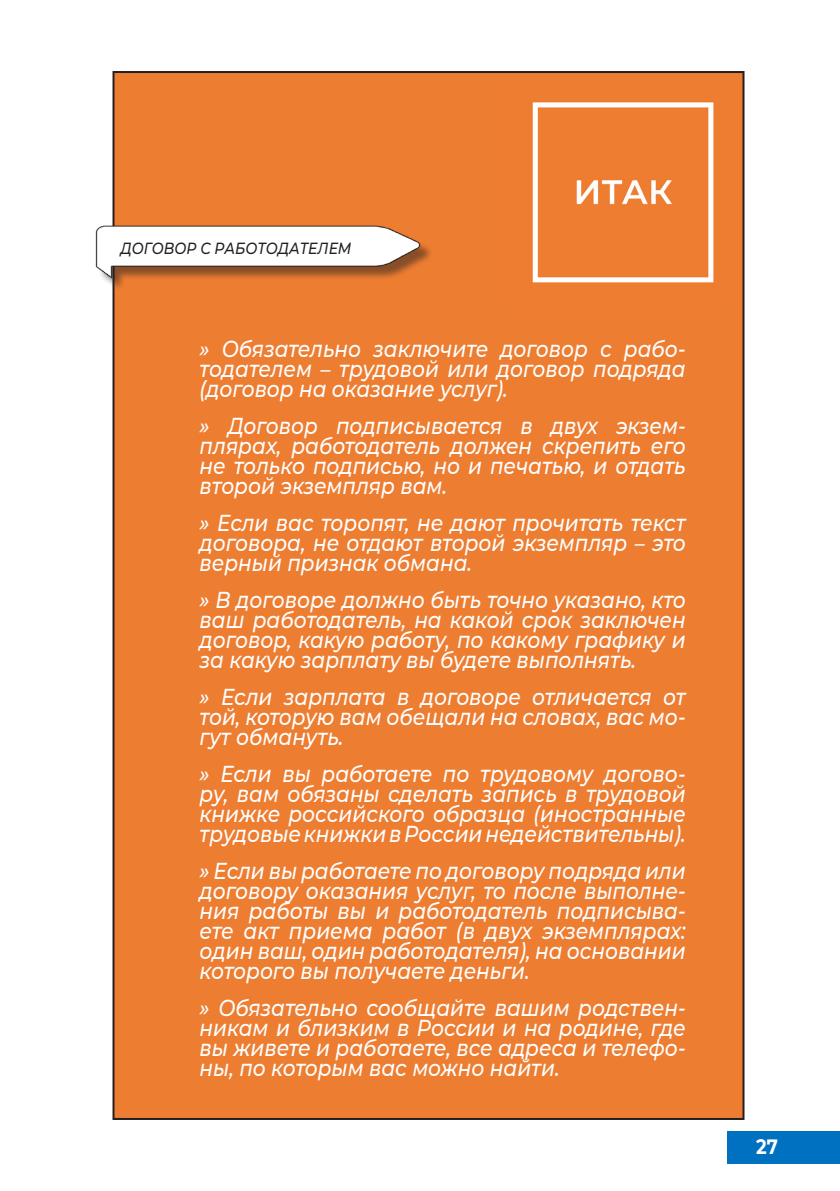
<style>
.page{position:relative;width:840px;height:1191px;background:#fff}
.page>*{position:absolute;margin:0;border:0;box-sizing:border-box;transform-origin:0 0}
.Итак{font:italic 500 23px/20px "Montserrat";color:#fff;text-align:justify;scale:.87 1}
.t1{font:700 20.8px "Montserrat";color:#fff;scale:.87 1}
.МИНИЗАГОЛОВОК{font:italic 500 16.2px "Montserrat";color:#231f20;scale:.87 1}
</style>
<div class="page">
<div style="left:727px;top:1130px;width:112px;height:33px;background:#0070c0"></div>
<div style="left:113px;top:72px;width:630px;height:1047px;background:#ed7d31"></div>
<img style="left:532px;top:102px;width:182px;height:181px">
<div style="left:98px;top:228px;width:335px;height:63px;background:#231f20;opacity:.5"></div>
<img style="left:95px;top:218px;width:329px;height:67px">
<p class="МИНИЗАГОЛОВОК" style="left:120px;top:237px;width:267px">ДОГОВОР С РАБОТОДАТЕЛЕМ</p>
<p class="Итак" style="left:199px;top:337px;width:560px">» Обязательно заключите договор с рабо&shy;тодателем – трудовой или договор подряда (договор на оказание услуг).</p>
<p class="Итак" style="left:199px;top:414px;width:560px">» Договор подписывается в двух экзем&shy;плярах, работодатель должен скрепить его не только подписью, но и печатью, и отдать второй экземпляр вам.</p>
<p class="Итак" style="left:199px;top:511px;width:560px">» Если вас торопят, не дают прочитать текст договора, не отдают второй экземпляр – это верный признак обмана.</p>
<p class="Итак" style="left:199px;top:588px;width:560px">» В договоре должно быть точно указано, кто ваш работодатель, на какой срок заключен договор, какую работу, по какому графику и за какую зарплату вы будете выполнять.</p>
<p class="Итак" style="left:199px;top:685px;width:560px">» Если зарплата в договоре отличается от той, которую вам обещали на словах, вас мо&shy;гут обмануть.</p>
<p class="Итак" style="left:199px;top:762px;width:560px">» Если вы работаете по трудовому догово&shy;ру, вам обязаны сделать запись в трудовой книжке российского образца (иностранные трудовые книжки в России недействительны).</p>
<p class="Итак" style="left:199px;top:859px;width:560px">» Если вы работаете по договору подряда или договору оказания услуг, то после выполне&shy;ния работы вы и работодатель подписыва&shy;ете акт приема работ (в двух экземплярах: один ваш, один работодателя), на основании которого вы получаете деньги.</p>
<p class="Итак" style="left:199px;top:996px;width:560px">» Обязательно сообщайте вашим родствен&shy;никам и близким в России и на родине, где вы живете и работаете, все адреса и телефо&shy;ны, по которым вас можно найти.</p>
<p class="t1" style="left:755px;top:1132px;width:27px">27</p>
</div>
